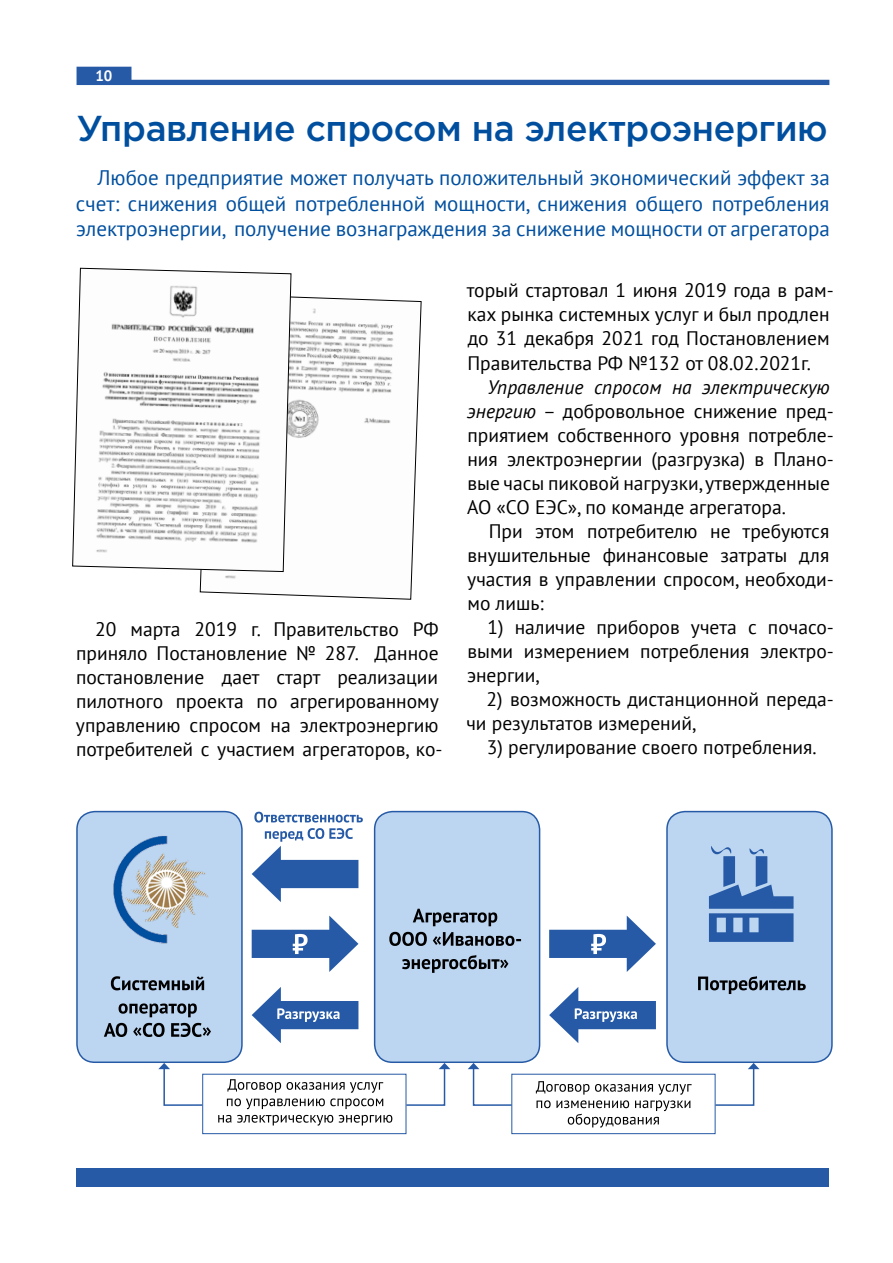
<style>
.page{position:relative;width:893px;height:1263px;background:#fff}
.page>*{position:absolute;margin:0;border:0;box-sizing:border-box;transform-origin:0 0}
.t1{font:500 36px "Gotham Pro";letter-spacing:-.01em;color:#004f9f}
.t2{font:21px/25.2px "PT Sans";color:#004f9f;text-align:justify}
.t3{font:19.5px/24px "PT Sans";color:#000}
.t4{font:700 15px "PT Sans";color:#fff}
.s1{font-style:italic}
</style>
<div class="page">
<svg style="left:77px;top:67px;width:752px;height:18px"></svg>
<div style="left:77px;top:1168px;width:752px;height:18px;background:#265aa6"></div>
<div style="left:77px;top:811px;width:165px;height:251px;background:#bcd5f0;border-radius:18px"></div>
<div style="left:76px;top:811px;width:167px;height:252px;border:1px solid #265aa6;border-radius:18px"></div>
<div style="left:375px;top:811px;width:165px;height:251px;background:#bcd5f0;border-radius:18px"></div>
<div style="left:374px;top:811px;width:166px;height:252px;border:1px solid #265aa6;border-radius:18px"></div>
<div style="left:667px;top:811px;width:165px;height:251px;background:#bcd5f0;border-radius:18px"></div>
<div style="left:666px;top:811px;width:167px;height:252px;border:1px solid #265aa6;border-radius:18px"></div>
<img style="left:113px;top:836px;width:95px;height:108px">
<svg style="left:104px;top:1023px;width:107px;height:14px"></svg>
<svg style="left:119px;top:1003px;width:78px;height:14px"></svg>
<svg style="left:111px;top:976px;width:93px;height:14px"></svg>
<svg style="left:698px;top:976px;width:108px;height:18px"></svg>
<svg style="left:254px;top:812px;width:109px;height:10px"></svg>
<svg style="left:218px;top:1115px;width:174px;height:10px"></svg>
<svg style="left:227px;top:1079px;width:156px;height:30px"></svg>
<svg style="left:536px;top:1081px;width:156px;height:46px"></svg>
<svg style="left:709px;top:846px;width:85px;height:96px"></svg>
<svg style="left:252px;top:828px;width:106px;height:74px"></svg>
<svg style="left:252px;top:987px;width:106px;height:56px"></svg>
<svg style="left:549px;top:987px;width:107px;height:56px"></svg>
<svg style="left:252px;top:915px;width:106px;height:57px"></svg>
<svg style="left:549px;top:915px;width:107px;height:57px"></svg>
<svg style="left:158px;top:1063px;width:46px;height:43px"></svg>
<svg style="left:405px;top:1063px;width:45px;height:43px"></svg>
<svg style="left:714px;top:1063px;width:45px;height:43px"></svg>
<svg style="left:468px;top:1063px;width:45px;height:43px"></svg>
<div style="left:202px;top:1074px;width:204px;height:60px;border:1px solid #265aa6"></div>
<div style="left:511px;top:1074px;width:204px;height:60px;border:1px solid #265aa6"></div>
<svg style="left:402px;top:955px;width:106px;height:18px"></svg>
<svg style="left:389px;top:932px;width:132px;height:14px"></svg>
<svg style="left:413px;top:909px;width:84px;height:17px"></svg>
<svg style="left:200px;top:296px;width:222px;height:304px"></svg>
<svg style="left:72px;top:268px;width:220px;height:304px"></svg>
<p class="t4" style="left:95px;top:66px;width:19px">10</p>
<h1 class="t1" style="left:77px;top:108px;width:753px">Управление спросом на электроэнергию</h1>
<p class="t2" style="left:76px;top:165px;width:755px;text-indent:22px">Любое предприятие может получать положительный экономический эффект за счет: снижения общей потребленной мощности, снижения общего потребления электроэнергии, получение вознаграждения за снижение мощности от агрегатора</p>
<p class="t3" style="left:76px;top:617px;width:368px;text-indent:19px">20 марта 2019 г. Правительство РФ приняло Постановление № 287. Данное постановление дает старт реализации пилотного проекта по агрегированному управлению спросом на электроэнергию потребителей с участием агрегаторов, ко-</p>
<p class="t3" style="left:467px;top:278px;width:369px">торый стартовал 1 июня 2019 года в рам&shy;ках рынка системных услуг и был продлен до 31 декабря 2021 год Постановлением Правительства РФ №132 от 08.02.2021г.</p>
<p class="t3" style="left:467px;top:374px;width:368px;text-indent:20px"><span class="s1">Управление спросом на электрическую энергию</span> – добровольное снижение пред&shy;приятием собственного уровня потребле&shy;ния электроэнергии (разгрузка) в Плано&shy;вые часы пиковой нагрузки, утвержденные АО «СО ЕЭС», по команде агрегатора.</p>
<p class="t3" style="left:467px;top:518px;width:368px;text-indent:21px">При этом потребителю не требуются внушительные финансовые затраты для участия в управлении спросом, необходи&shy;мо лишь:</p>
<p class="t3" style="left:467px;top:614px;width:368px;text-align:justify;text-indent:20px">1) наличие приборов учета с почасо&shy;выми измерением потребления электро&shy;энергии,</p>
<p class="t3" style="left:466px;top:686px;width:369px;text-indent:20px">2) возможность дистанционной переда&shy;чи результатов измерений,</p>
<p class="t3" style="left:487px;top:734px;width:331px">3) регулирование своего потребления.</p>
</div>
